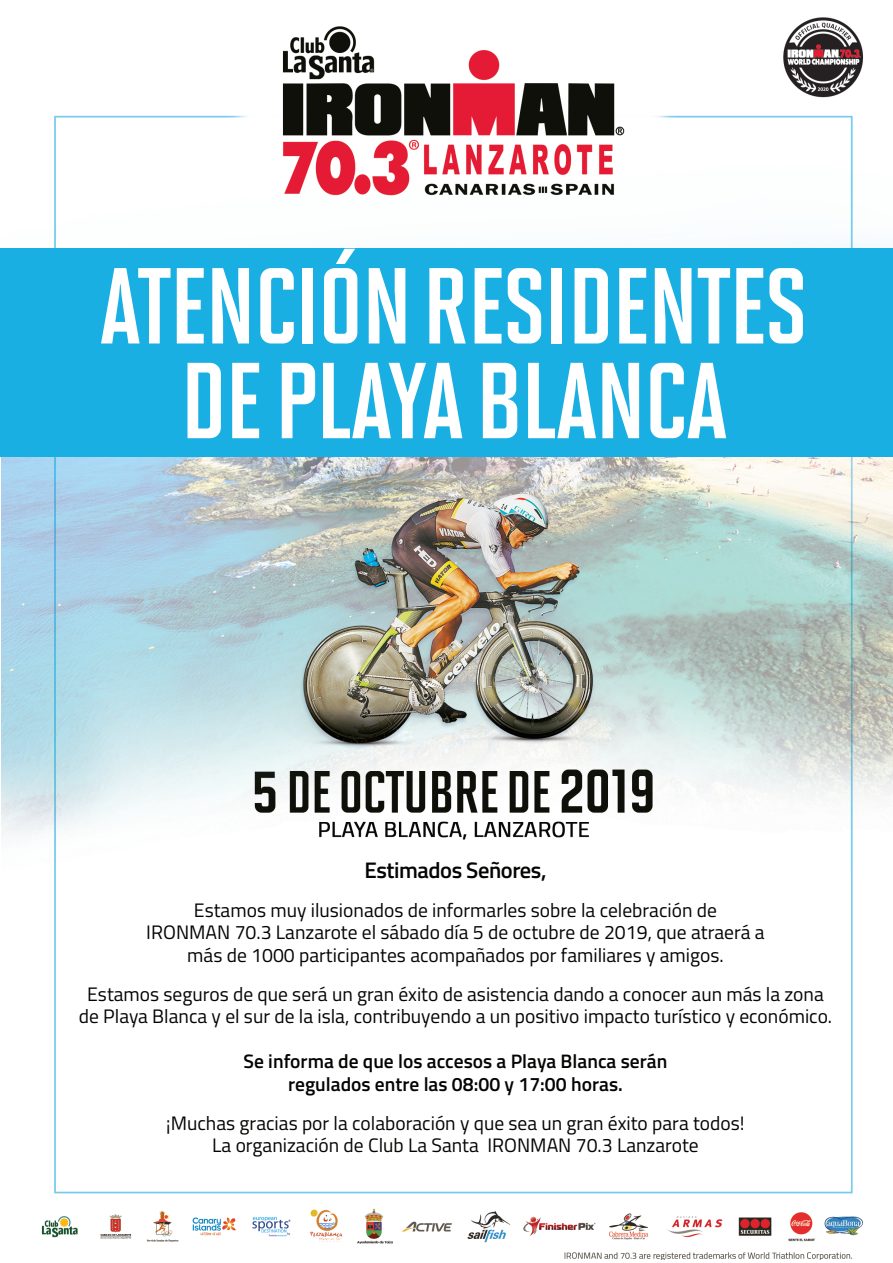
<style>
.page{position:relative;width:893px;height:1263px;background:#fff}
.page>*{position:absolute;margin:0;border:0;box-sizing:border-box;transform-origin:0 0}
.t1{font:700 107.7px/94.7px "Solano Gothic MVB";letter-spacing:-.02em;color:#fff;text-align:center}
.t2{font:600 22.5px "Titillium";letter-spacing:-.02em;color:#040503}
.t3{font:19.5px/22.5px "Titillium";color:#040503;text-align:center}
.t4{font:600 19.5px/22.5px "Titillium";color:#040503;text-align:center}
</style>
<div class="page">
<img style="left:1px;top:17px;width:892px;height:1243px">
<div style="left:0;top:249px;width:893px;height:208px;background:#1aafe3"></div>
<div style="left:70px;top:872px;width:780px;height:313px;background:#fff"></div>
<p class="t1" style="left:100px;top:259px;width:710px">ATENCIÓN RESIDENTES<br>DE PLAYA BLANCA</p>
<p class="t2" style="left:364px;top:853px;width:184px">Estimados Señores,</p>
<p class="t3" style="left:146px;top:897px;width:620px">Estamos muy ilusionados de informarles sobre la celebración de<br>IRONMAN 70.3 Lanzarote el sábado día 5 de octubre de 2019, que atraerá a más de 1000 participantes acompañados por familiares y amigos.</p>
<p class="t3" style="left:79px;top:981px;width:755px">Estamos seguros de que será un gran éxito de asistencia dando a conocer aun más la zona de Playa Blanca y el sur de la isla, contribuyendo a un positivo impacto turístico y económico.</p>
<p class="t4" style="left:244px;top:1049px;width:425px">Se informa de que los accesos a Playa Blanca serán regulados entre las 08:00 y 17:00 horas.</p>
<p class="t3" style="left:166px;top:1110px;width:580px">¡Muchas gracias por la colaboración y que sea un gran éxito para todos!</p>
<p class="t3" style="left:212px;top:1133px;width:488px">La organización de Club La Santa IRONMAN 70.3 Lanzarote</p>
</div>
